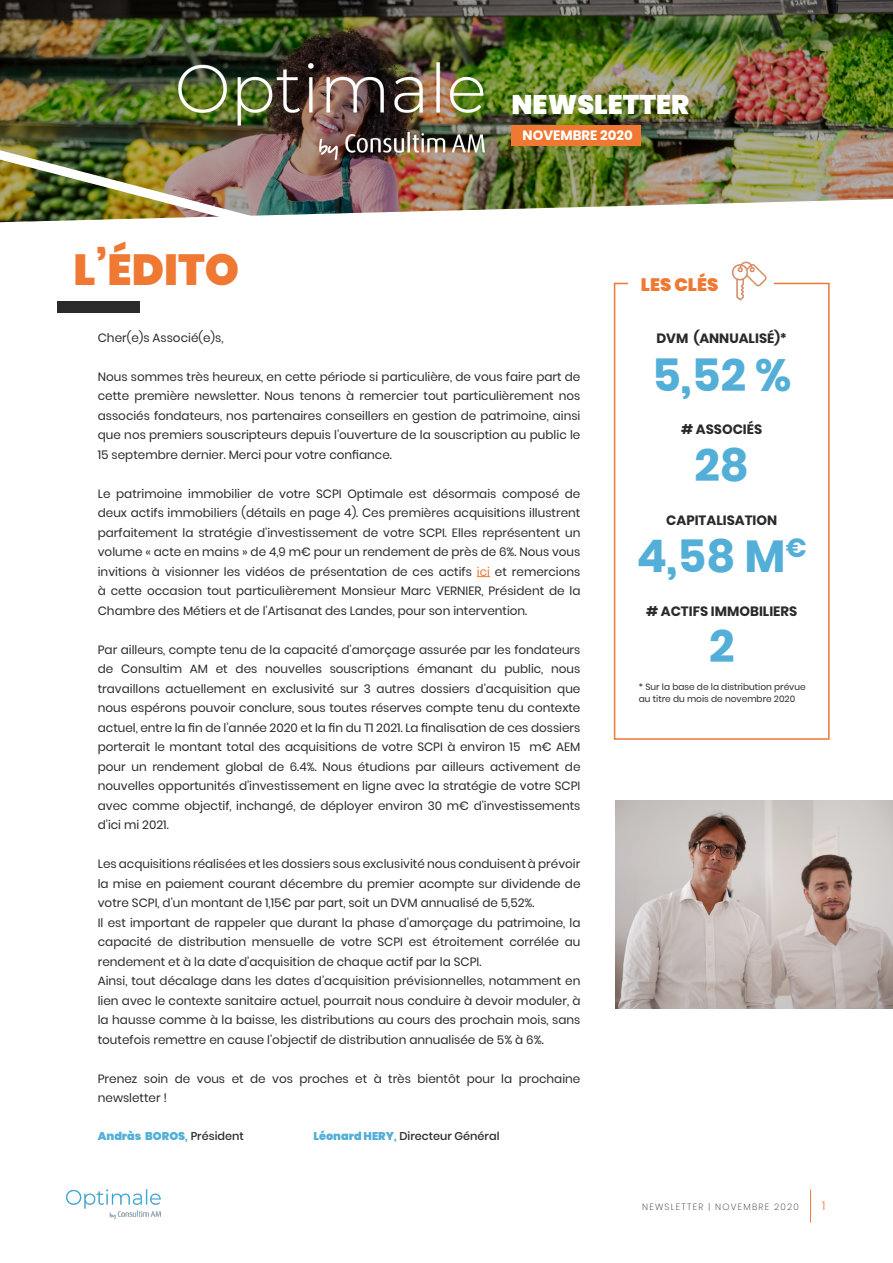
<style>
.page{position:relative;width:893px;height:1263px;background:#fff}
.page>*{position:absolute;margin:0;border:0;box-sizing:border-box;transform-origin:0 0}
.t1{font:700 45px "Poppins";color:#53afd7}
.t2{font:900 43.5px "Poppins";color:#ef7833}
.t3{font:900 27px "Poppins";color:#fff}
.t4{font:900 18px "Poppins";color:#ef7833}
.t5{font:700 13.5px "Poppins";color:#2a2a2a}
.t6{font:700 13.5px "Poppins";color:#fff}
.t7{font:12px/19.5px "Poppins";color:#2a2a2a;text-align:justify}
.t8{font:300 12px "Poppins";color:#ef7833}
.t9{font:500 11.25px "Poppins";color:#2a2a2a}
.t10{font:900 11.25px "Poppins";color:#53afd7}
.t11{font:9px/12px "Poppins";color:#2a2a2a}
.t12{font:200 9px "Poppins";letter-spacing:.14em;color:#2a2a2a}
.s1{color:#ef7833}
.s2{font-weight:700}
.s3{font-weight:500;color:#2a2a2a}
.s4{font-weight:900;color:#53afd7}
.s5{font-weight:700;color:#53afd7}
</style>
<div class="page">
<hr style="left:810px;top:1189px;width:1px;height:33px;background:#ef7833">
<img style="left:66px;top:1189px;width:95px;height:30px">
<svg style="left:477px;top:576px;width:13px;height:1px"></svg>
<div style="left:57px;top:301px;width:83px;height:11px;background:#2a2a2a"></div>
<img style="left:0;top:0;width:893px;height:216px">
<div style="left:512px;top:125px;width:129px;height:20px;background:#ef7833"></div>
<img style="left:0;top:140px;width:262px;height:83px">
<img style="left:179px;top:63px;width:305px;height:96px">
<img style="left:615px;top:800px;width:278px;height:209px">
<div style="left:614px;top:283px;width:216px;height:457px;border:2px solid #ef7833"></div>
<div style="left:628px;top:272px;width:103px;height:21px;background:#fff"></div>
<div style="left:730px;top:262px;width:44px;height:39px;background:#fff"></div>
<img style="left:731px;top:262px;width:36px;height:39px">
<h3 class="t3" style="left:512px;top:89px;width:179px">NEWSLETTER</h3>
<p class="t6" style="left:523px;top:128px;width:112px">NOVEMBRE 2020</p>
<h2 class="t2" style="left:73px;top:244px;width:167px">L’ÉDITO</h2>
<p class="t7" style="left:98px;top:328px;width:127px">Cher(e)s Associé(e)s,</p>
<p class="t7" style="left:98px;top:367px;width:484px">Nous sommes très heureux, en cette période si particulière, de vous faire part de cette première newsletter. Nous tenons à remercier tout particulièrement nos associés fondateurs, nos partenaires conseillers en gestion de patrimoine, ainsi que nos premiers souscripteurs depuis l’ouverture de la souscription au public le 15 septembre dernier. Merci pour votre confiance.</p>
<p class="t7" style="left:98px;top:484px;width:484px">Le patrimoine immobilier de votre SCPI Optimale est désormais composé de deux actifs immobiliers (détails en page 4). Ces premières acquisitions illustrent parfaitement la stratégie d’investissement de votre SCPI. Elles représentent un volume « acte en mains » de 4,9 m€ pour un rendement de près de 6%. Nous vous invitions à visionner les vidéos de présentation de ces actifs <span class="s1">ici</span> et remercions à cette occasion tout particulièrement Monsieur Marc VERNIER, Président de la Chambre des Métiers et de l’Artisanat des Landes, pour son intervention.</p>
<p class="t7" style="left:98px;top:640px;width:484px">Par ailleurs, compte tenu de la capacité d’amorçage assurée par les fondateurs de Consultim AM et des nouvelles souscriptions émanant du public, nous travaillons actuellement en exclusivité sur 3 autres dossiers d’acquisition que nous espérons pouvoir conclure, sous toutes réserves compte tenu du contexte actuel, entre la fin de l’année 2020 et la fin du T1 2021. La finalisation de ces dossiers porterait le montant total des acquisitions de votre SCPI à environ 15 m€ AEM pour un rendement global de 6.4%. Nous étudions par ailleurs activement de nouvelles opportunités d’investissement en ligne avec la stratégie de votre SCPI avec comme objectif, inchangé, de déployer environ 30 m€ d’investissements d’ici mi 2021.</p>
<p class="t7" style="left:98px;top:854px;width:484px;text-align:left">Les acquisitions réalisées et les dossiers sous exclusivité nous conduisent à prévoir la mise en paiement courant décembre du premier acompte sur dividende de votre SCPI, d’un montant de 1,15€ par part, soit un DVM annualisé de 5,52%.<br>Il est important de rappeler que durant la phase d’amorçage du patrimoine, la capacité de distribution mensuelle de votre SCPI est étroitement corrélée au rendement et à la date d’acquisition de chaque actif par la SCPI.<br>Ainsi, tout décalage dans les dates d’acquisition prévisionnelles, notamment en lien avec le contexte sanitaire actuel, pourrait nous conduire à devoir moduler, à la hausse comme à la baisse, les distributions au cours des prochain mois, sans toutefois remettre en cause l’objectif de distribution annualisée de 5% à 6%.</p>
<p class="t7" style="left:98px;top:1069px;width:484px">Prenez soin de vous et de vos proches et à très bientôt pour la prochaine newsletter !</p>
<p class="t10" style="left:98px;top:1130px;width:147px">Andràs BOROS<span class="s2">,</span> <span class="s3">Président</span></p>
<p class="t9" style="left:313px;top:1130px;width:188px"><span class="s4">Léonard HERY</span><span class="s5">,</span> Directeur Général</p>
<h3 class="t4" style="left:641px;top:275px;width:79px">LES CLÉS</h3>
<p class="t5" style="left:656px;top:331px;width:132px">DVM (ANNUALISÉ)*</p>
<h1 class="t1" style="left:652px;top:349px;width:141px">5,52 %</h1>
<p class="t5" style="left:681px;top:421px;width:82px"># ASSOCIÉS</p>
<h1 class="t1" style="left:694px;top:439px;width:56px">28</h1>
<p class="t5" style="left:666px;top:512px;width:112px">CAPITALISATION</p>
<h1 class="t1" style="left:637px;top:530px;width:171px">4,58 M<sup>€</sup></h1>
<p class="t5" style="left:646px;top:604px;width:152px"># ACTIFS IMMOBILIERS</p>
<h1 class="t1" style="left:709px;top:620px;width:27px">2</h1>
<p class="t11" style="left:639px;top:681px;width:168px">* Sur la base de la distribution prévue au titre du mois de novembre 2020</p>
<p class="t12" style="left:642px;top:1202px;width:158px">NEWSLETTER | NOVEMBRE 2020</p>
<p class="t8" style="left:822px;top:1199px;width:5px">1</p>
</div>
